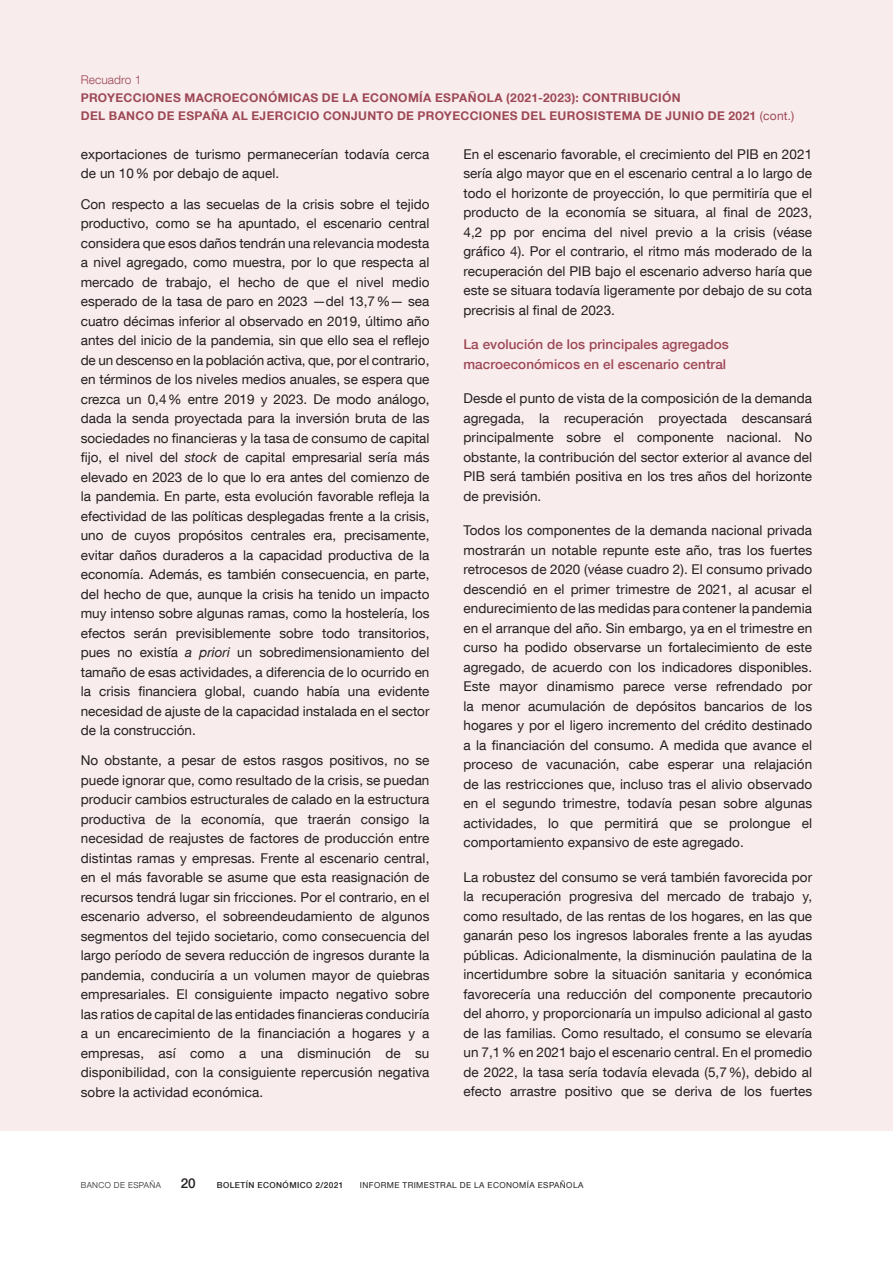
<style>
.page{position:relative;width:893px;height:1263px;background:#fff}
.page>*{position:absolute;margin:0;border:0;box-sizing:border-box;transform-origin:0 0}
.Texto_recuadro{font:13.5px/19.5px "Bd E Neue Helvetica";letter-spacing:.005em;color:#231f20;text-align:justify}
.Ladillo_recuadro_1{font:500 13.5px/19.5px "Bd E Neue Helvetica";letter-spacing:.005em;color:#9d4855}
.t1{font:500 13.5px "Bd E Neue Helvetica";color:#231f20}
.t2{font:700 12px/18px "Bd E Neue Helvetica";letter-spacing:.03em;color:#9d4855}
.t3{font:300 12px "Bd E Neue Helvetica";letter-spacing:.005em;color:#9d4855}
.t4{font:8.25px "Bd E Neue Helvetica";letter-spacing:.05em;color:#231f20}
.t5{font:500 8.25px "Bd E Neue Helvetica";letter-spacing:.05em;color:#231f20}
.t6{font:300 8.25px "Bd E Neue Helvetica";letter-spacing:.05em;color:#231f20}
.s1{font-weight:400}
.s2{font-style:italic}
</style>
<div class="page">
<div style="left:0;top:0;width:893px;height:1131px;background:#f9eced"></div>
<p class="t3" style="left:81px;top:72px;width:62px">Recuadro 1</p>
<p class="t2" style="left:81px;top:88px;width:715px">PROYECCIONES MACROECONÓMICAS DE LA ECONOMÍA ESPAÑOLA (2021-2023): CONTRIBUCIÓN<br>DEL BANCO DE ESPAÑA AL EJERCICIO CONJUNTO DE PROYECCIONES DEL EUROSISTEMA DE JUNIO DE 2021 <span class="s1">(cont.)</span></p>
<p class="Texto_recuadro" style="left:81px;top:144px;width:350px">exportaciones de turismo permanecerían todavía cerca de un 10% por debajo de aquel.</p>
<p class="Texto_recuadro" style="left:81px;top:194px;width:350px">Con respecto a las secuelas de la crisis sobre el tejido productivo, como se ha apuntado, el escenario central considera que esos daños tendrán una relevancia modesta a nivel agregado, como muestra, por lo que respecta al mercado de trabajo, el hecho de que el nivel medio esperado de la tasa de paro en 2023 —del 13,7%— sea cuatro décimas inferior al observado en 2019, último año antes del inicio de la pandemia, sin que ello sea el reflejo de un descenso en la población activa, que, por el contrario, en términos de los niveles medios anuales, se espera que crezca un 0,4% entre 2019 y 2023. De modo análogo, dada la senda proyectada para la inversión bruta de las sociedades no financieras y la tasa de consumo de capital fijo, el nivel del <span class="s2">stock</span> de capital empresarial sería más elevado en 2023 de lo que lo era antes del comienzo de la pandemia. En parte, esta evolución favorable refleja la efectividad de las políticas desplegadas frente a la crisis, uno de cuyos propósitos centrales era, precisamente, evitar daños duraderos a la capacidad productiva de la economía. Además, es también consecuencia, en parte, del hecho de que, aunque la crisis ha tenido un impacto muy intenso sobre algunas ramas, como la hostelería, los efectos serán previsiblemente sobre todo transitorios, pues no existía <span class="s2">a priori</span> un sobredimensionamiento del tamaño de esas actividades, a diferencia de lo ocurrido en la crisis financiera global, cuando había una evidente necesidad de ajuste de la capacidad instalada en el sector de la construcción.</p>
<p class="Texto_recuadro" style="left:81px;top:750px;width:350px">No obstante, a pesar de estos rasgos positivos, no se puede ignorar que, como resultado de la crisis, se puedan producir cambios estructurales de calado en la estructura productiva de la economía, que traerán consigo la necesidad de reajustes de factores de producción entre distintas ramas y empresas. Frente al escenario central, en el más favorable se asume que esta reasignación de recursos tendrá lugar sin fricciones. Por el contrario, en el escenario adverso, el sobreendeudamiento de algunos segmentos del tejido societario, como consecuencia del largo período de severa reducción de ingresos durante la pandemia, conduciría a un volumen mayor de quiebras empresariales. El consiguiente impacto negativo sobre las ratios de capital de las entidades financieras conduciría a un encarecimiento de la financiación a hogares y a empresas, así como a una disminución de su disponibilidad, con la consiguiente repercusión negativa sobre la actividad económica.</p>
<p class="Texto_recuadro" style="left:463px;top:144px;width:350px">En el escenario favorable, el crecimiento del PIB en 2021 sería algo mayor que en el escenario central a lo largo de todo el horizonte de proyección, lo que permitiría que el producto de la economía se situara, al final de 2023, 4,2 pp por encima del nivel previo a la crisis (véase gráfico 4). Por el contrario, el ritmo más moderado de la recuperación del PIB bajo el escenario adverso haría que este se situara todavía ligeramente por debajo de su cota precrisis al final de 2023.</p>
<h4 class="Ladillo_recuadro_1" style="left:463px;top:335px;width:267px">La evolución de los principales agregados macroeconómicos en el escenario central</h4>
<p class="Texto_recuadro" style="left:463px;top:388px;width:350px">Desde el punto de vista de la composición de la demanda agregada, la recuperación proyectada descansará principalmente sobre el componente nacional. No obstante, la contribución del sector exterior al avance del PIB será también positiva en los tres años del horizonte de previsión.</p>
<p class="Texto_recuadro" style="left:463px;top:520px;width:350px">Todos los componentes de la demanda nacional privada mostrarán un notable repunte este año, tras los fuertes retrocesos de 2020 (véase cuadro 2). El consumo privado descendió en el primer trimestre de 2021, al acusar el endurecimiento de las medidas para contener la pandemia en el arranque del año. Sin embargo, ya en el trimestre en curso ha podido observarse un fortalecimiento de este agregado, de acuerdo con los indicadores disponibles.<br>Este mayor dinamismo parece verse refrendado por la menor acumulación de depósitos bancarios de los hogares y por el ligero incremento del crédito destinado a la financiación del consumo. A medida que avance el proceso de vacunación, cabe esperar una relajación de las restricciones que, incluso tras el alivio observado en el segundo trimestre, todavía pesan sobre algunas actividades, lo que permitirá que se prolongue el comportamiento expansivo de este agregado.</p>
<p class="Texto_recuadro" style="left:463px;top:867px;width:350px">La robustez del consumo se verá también favorecida por la recuperación progresiva del mercado de trabajo y, como resultado, de las rentas de los hogares, en las que ganarán peso los ingresos laborales frente a las ayudas públicas. Adicionalmente, la disminución paulatina de la incertidumbre sobre la situación sanitaria y económica favorecería una reducción del componente precautorio del ahorro, y proporcionaría un impulso adicional al gasto de las familias. Como resultado, el consumo se elevaría un 7,1% en 2021 bajo el escenario central. En el promedio de 2022, la tasa sería todavía elevada (5,7%), debido al efecto arrastre positivo que se deriva de los fuertes</p>
<p class="t6" style="left:81px;top:1180px;width:82px">BANCO DE ESPAÑA</p>
<p class="t1" style="left:181px;top:1175px;width:16px">20</p>
<p class="t5" style="left:217px;top:1180px;width:128px">BOLETÍN ECONÓMICO 2/2021</p>
<p class="t4" style="left:360px;top:1180px;width:225px">INFORME TRIMESTRAL DE LA ECONOMÍA ESPAÑOLA</p>
</div>
